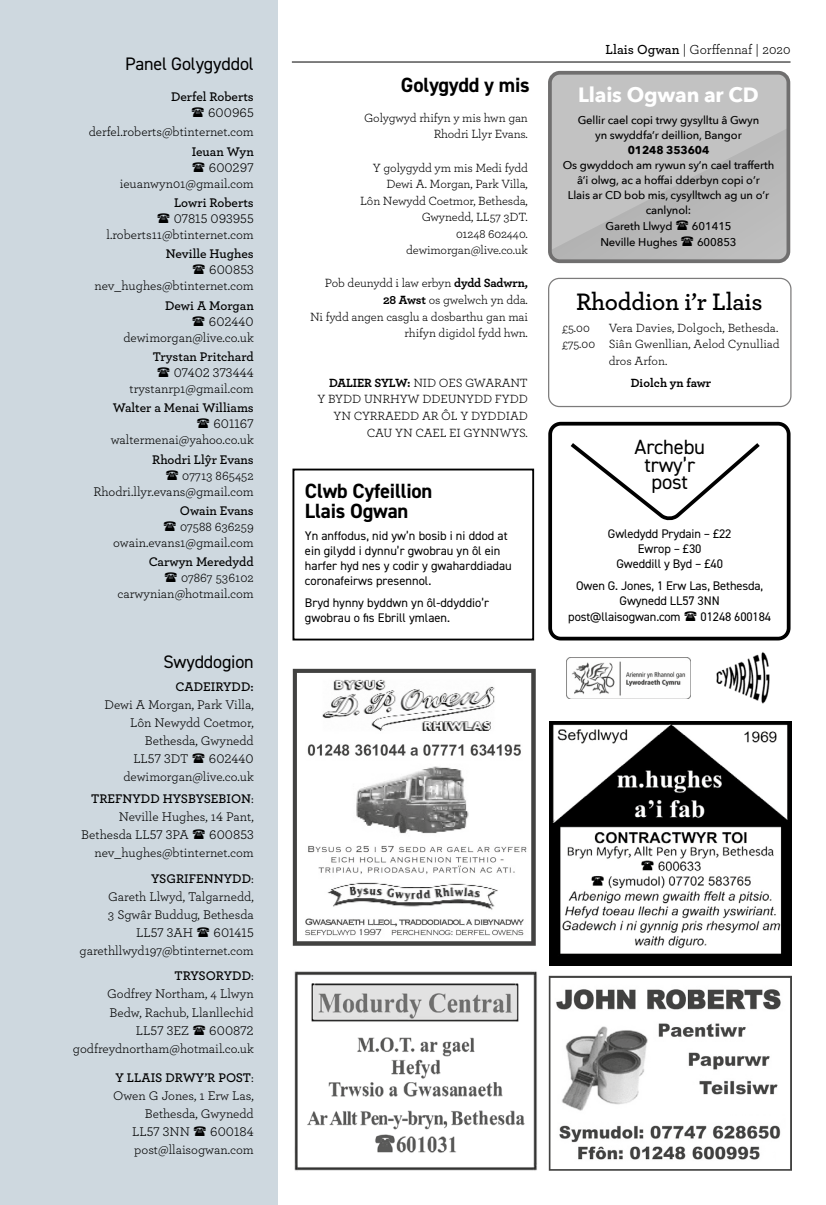
<style>
.page{position:relative;width:826px;height:1205px;background:#fff}
.page>*{position:absolute;margin:0;border:0;box-sizing:border-box;transform-origin:0 0}
.t1{font:600 25px "Archer";letter-spacing:-.01em;color:#000}
.t2{font:700 20.62px/20px "DIN2014";letter-spacing:-.01em;color:#000}
.t3{font:20.62px/17.5px "DIN2014";letter-spacing:-.01em;color:#000;text-align:center}
.t4{font:700 20.62px "Avenir Next";letter-spacing:-.01em;color:#fff}
.t5{font:18.12px "DIN2014";letter-spacing:-.01em;color:#000}
.t6{font:13.75px "Archer";color:#000}
.t7{font:13.12px/15.9px "Archer";color:#000;text-align:right}
.t8{font:600 13.12px "Archer";color:#000}
.t9{font:12.5px/16.5px "Archer";letter-spacing:-.01em;color:#000;text-align:right}
.t10{font:12.5px/15px "DIN2014";color:#000}
.t11{font:700 12.5px "Archer";color:#000}
.t12{font:500 11.25px/15px "Avenir Next";letter-spacing:-.01em;color:#000;text-align:center}
.t13{font:700 11.25px "Avenir Next";letter-spacing:-.01em;color:#000}
.s1{font-weight:400}
.s2{font-weight:700}
.s3{font-weight:600}
</style>
<div class="page">
<hr style="left:292px;top:62px;width:498px;height:1px;background:#000">
<div style="left:548px;top:278px;width:243px;height:129px;border:1px solid #7c7b7b;border-radius:11px"></div>
<div style="left:0;top:0;width:278px;height:1205px;background:#ced8df"></div>
<div style="left:548px;top:422px;width:242px;height:218px;border:4px solid #000;border-radius:11px"></div>
<svg style="left:570px;top:443px;width:190px;height:78px"></svg>
<div style="left:292px;top:469px;width:242px;height:171px;border:2px solid #000"></div>
<div style="left:550px;top:73px;width:238px;height:188px;background:#c2c2c2;border-radius:10px"></div>
<div style="left:548px;top:71px;width:242px;height:192px;border:4px solid #706f6f;border-radius:10px"></div>
<img style="left:716px;top:652px;width:54px;height:52px">
<img style="left:567px;top:657px;width:123px;height:42px">
<img style="left:549px;top:721px;width:243px;height:245px">
<img style="left:548px;top:975px;width:243px;height:196px">
<img style="left:292px;top:669px;width:244px;height:277px">
<img style="left:294px;top:971px;width:243px;height:200px">
<svg style="left:550px;top:106px;width:238px;height:155px"></svg>
<h3 class="t5" style="left:125px;top:52px;width:130px">Panel Golygyddol</h3>
<p class="t8" style="left:171px;top:87px;width:84px">Derfel Roberts</p>
<p class="t7" style="left:89px;top:102px;width:167px;line-height:19.5px">600965 derfel.roberts@btinternet.com</p>
<p class="t8" style="left:192px;top:141px;width:63px">Ieuan Wyn</p>
<p class="t7" style="left:120px;top:159px;width:135px">600297 ieuanwyn01@gmail.com</p>
<p class="t8" style="left:174px;top:193px;width:81px">Lowri Roberts</p>
<p class="t7" style="left:106px;top:210px;width:149px">07815 093955 l.roberts11@btinternet.com</p>
<p class="t8" style="left:166px;top:244px;width:90px">Neville Hughes</p>
<p class="t7" style="left:95px;top:261px;width:161px">600853 nev_hughes@btinternet.com</p>
<p class="t8" style="left:165px;top:295px;width:90px">Dewi A Morgan</p>
<p class="t7" style="left:123px;top:313px;width:132px">602440 dewimorgan@live.co.uk</p>
<p class="t8" style="left:153px;top:347px;width:102px">Trystan Pritchard</p>
<p class="t7" style="left:130px;top:364px;width:126px">07402 373444 trystanrp1@gmail.com</p>
<p class="t8" style="left:113px;top:398px;width:142px">Walter a Menai Williams</p>
<p class="t7" style="left:111px;top:415px;width:144px">601167 waltermenai@yahoo.co.uk</p>
<p class="t8" style="left:152px;top:449px;width:103px">Rhodri Llŷr Evans</p>
<p class="t7" style="left:93px;top:467px;width:162px">07713 865452<br>Rhodri.llyr.evans@gmail.com</p>
<p class="t8" style="left:180px;top:501px;width:75px">Owain Evans</p>
<p class="t7" style="left:113px;top:518px;width:142px">07588 636259 owain.evans1@gmail.com</p>
<p class="t8" style="left:149px;top:552px;width:107px">Carwyn Meredydd</p>
<p class="t7" style="left:117px;top:569px;width:138px">07867 536102 carwynian@hotmail.com</p>
<h3 class="t5" style="left:164px;top:650px;width:92px">Swyddogion</h3>
<p class="t8" style="left:175px;top:676px;width:80px">CADEIRYDD:</p>
<p class="t7" style="left:104px;top:696px;width:151px">Dewi A Morgan, Park Villa,</p>
<p class="t7" style="left:130px;top:714px;width:125px">Lôn Newydd Coetmor,</p>
<p class="t7" style="left:145px;top:732px;width:111px">Bethesda, Gwynedd</p>
<p class="t7" style="left:133px;top:750px;width:57px">LL57 3DT</p>
<p class="t7" style="left:123px;top:749px;width:132px;line-height:18.1px">602440 dewimorgan@live.co.uk</p>
<p class="t8" style="left:91px;top:789px;width:164px">TREFNYDD HYSBYSEBION<span class="s1">:</span></p>
<p class="t7" style="left:119px;top:808px;width:136px">Neville Hughes, 14 Pant,</p>
<p class="t7" style="left:81px;top:826px;width:109px">Bethesda LL57 3PA</p>
<p class="t7" style="left:95px;top:825px;width:161px;line-height:18.1px">600853 nev_hughes@btinternet.com</p>
<p class="t8" style="left:151px;top:868px;width:104px">YSGRIFENNYDD<span class="s1">:</span></p>
<p class="t7" style="left:108px;top:888px;width:147px">Gareth Llwyd, Talgarnedd,</p>
<p class="t7" style="left:108px;top:906px;width:147px">3 Sgwâr Buddug, Bethesda</p>
<p class="t7" style="left:136px;top:924px;width:59px">LL57 3AH</p>
<p class="t7" style="left:80px;top:923px;width:176px;line-height:18.1px">601415 garethllwyd197@btinternet.com</p>
<p class="t8" style="left:174px;top:966px;width:81px">TRYSORYDD<span class="s1">:</span></p>
<p class="t7" style="left:107px;top:985px;width:148px">Godfrey Northam, 4 Llwyn</p>
<p class="t7" style="left:109px;top:1003px;width:146px">Bedw, Rachub, Llanllechid</p>
<p class="t7" style="left:136px;top:1021px;width:55px">LL57 3EZ</p>
<p class="t7" style="left:73px;top:1020px;width:182px;line-height:18.1px">600872 godfreydnortham@hotmail.co.uk</p>
<p class="t8" style="left:116px;top:1067px;width:140px">Y LLAIS DRWY’R POST<span class="s1">:</span></p>
<p class="t7" style="left:113px;top:1086px;width:142px">Owen G Jones, 1 Erw Las,</p>
<p class="t7" style="left:145px;top:1105px;width:111px">Bethesda, Gwynedd</p>
<p class="t7" style="left:132px;top:1123px;width:59px">LL57 3NN</p>
<p class="t7" style="left:134px;top:1122px;width:121px;line-height:18.1px">600184 post@llaisogwan.com</p>
<h2 class="t2" style="left:401px;top:75px;width:130px">Golygydd y mis</h2>
<p class="t9" style="left:364px;top:109px;width:165px">Golygwyd rhifyn y mis hwn gan<br>Rhodri Llyr Evans.</p>
<p class="t9" style="left:360px;top:158px;width:169px">Y golygydd ym mis Medi fydd<br>Dewi A. Morgan, Park Villa,<br>Lôn Newydd Coetmor, Bethesda,<br>Gwynedd, LL57 3DT.<br>01248 602440. dewimorgan@live.co.uk</p>
<p class="t9" style="left:310px;top:274px;width:219px">Pob deunydd i law erbyn <span class="s2">dydd Sadwrn,<br>28 Awst</span> os gwelwch yn dda.<br>Ni fydd angen casglu a dosbarthu gan mai rhifyn digidol fydd hwn.</p>
<p class="t9" style="left:317px;top:374px;width:212px"><span class="s2">DALIER SYLW:</span> NID OES GWARANT<br>Y BYDD UNRHYW DDEUNYDD FYDD<br>YN CYRRAEDD AR ÔL Y DYDDIAD<br>CAU YN CAEL EI GYNNWYS.</p>
<h2 class="t2" style="left:305px;top:480px;width:129px">Clwb Cyfeillion<br>Llais Ogwan</h2>
<p class="t10" style="left:305px;top:528px;width:208px">Yn anffodus, nid yw’n bosib i ni ddod at ein gilydd i dynnu’r gwobrau yn ôl ein harfer hyd nes y codir y gwaharddiadau coronafeirws presennol.</p>
<p class="t10" style="left:305px;top:595px;width:186px">Bryd hynny byddwn yn ôl-ddyddio’r gwobrau o fis Ebrill ymlaen.</p>
<p class="t6" style="left:605px;top:40px;width:186px"><span class="s3">Llais Ogwan</span> | Gorffennaf | 2020</p>
<h2 class="t4" style="left:578px;top:77px;width:182px">Llais Ogwan ar CD</h2>
<p class="t12" style="left:577px;top:112px;width:183px">Gellir cael copi trwy gysylltu â Gwyn yn swyddfa’r deillion, Bangor</p>
<p class="t13" style="left:627px;top:141px;width:83px">01248 353604</p>
<p class="t12" style="left:562px;top:157px;width:213px">Os gwyddoch am rywun sy’n cael trafferth</p>
<p class="t12" style="left:577px;top:172px;width:184px">â’i olwg, ac a hoffai dderbyn copi o’r</p>
<p class="t12" style="left:568px;top:187px;width:203px">Llais ar CD bob mis, cysylltwch ag un o’r</p>
<p class="t12" style="left:645px;top:202px;width:47px">canlynol:</p>
<p class="t12" style="left:605px;top:218px;width:69px">Gareth Llwyd</p>
<p class="t12" style="left:692px;top:218px;width:41px">601415</p>
<p class="t12" style="left:600px;top:234px;width:79px">Neville Hughes</p>
<p class="t12" style="left:697px;top:234px;width:41px">600853</p>
<h1 class="t1" style="left:576px;top:283px;width:188px">Rhoddion i’r Llais</h1>
<p class="t9" style="left:562px;top:319px;width:29px">£5.00</p>
<p class="t9" style="left:608px;top:319px;width:171px">Vera Davies, Dolgoch, Bethesda.</p>
<p class="t9" style="left:562px;top:335px;width:219px">£75.00 Siân Gwenllian, Aelod Cynulliad</p>
<p class="t9" style="left:608px;top:351px;width:60px">dros Arfon.</p>
<p class="t11" style="left:630px;top:373px;width:82px">Diolch yn fawr</p>
<h2 class="t3" style="left:634px;top:438px;width:72px">Archebu trwy’r post</h2>
<p class="t10" style="left:608px;top:526px;width:125px;text-align:center">Gwledydd Prydain – £22<br>Ewrop – £30<br>Gweddill y Byd – £40</p>
<p class="t10" style="left:576px;top:578px;width:188px">Owen G. Jones, 1 Erw Las, Bethesda,</p>
<p class="t10" style="left:619px;top:593px;width:102px">Gwynedd LL57 3NN</p>
<p class="t10" style="left:568px;top:609px;width:114px">post@llaisogwan.com</p>
<p class="t10" style="left:700px;top:609px;width:72px">01248 600184</p>
</div>
